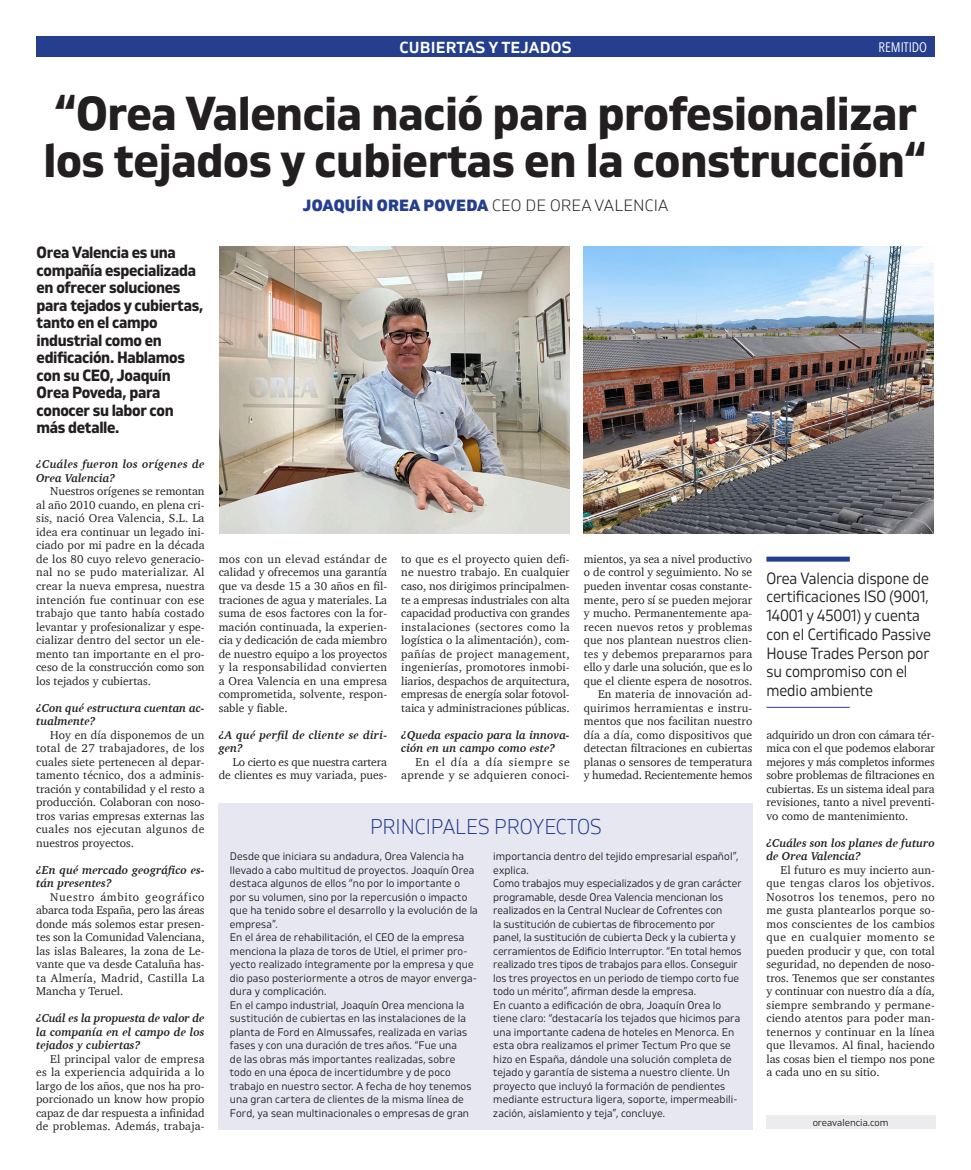
<style>
.page{position:relative;width:971px;height:1170px;background:#fff}
.page>*{position:absolute;margin:0;border:0;box-sizing:border-box;transform-origin:0 0}
.t1{font:700 47.5px/47.5px "Gilam";letter-spacing:-.01em;color:#231f20}
.t2{font:300 21.25px "Gilam";color:#253f8e;scale:.94 1}
.t3{font:700 16.25px/17.5px "Gilam";letter-spacing:-.025em;color:#231f20;scale:.96 1}
.t4{font:16.25px/18.8px "Gilam";letter-spacing:-.005em;color:#231f20;scale:.92 1}
.t5{font:800 16.25px "Gilam";letter-spacing:.01em;color:#253f8e}
.t6{font:600 16.25px "Gilam";letter-spacing:.01em;color:#fff}
.t7{font:13.75px "Avenir Next Condensed";color:#fff}
.t8{font:11.62px/13.5px "Charter";color:#231f20;text-align:justify}
.t9{font:italic 700 11.62px/13.5px "Charter";color:#231f20}
.t10{font:11.62px/13.5px "Charter";letter-spacing:.025em;color:#231f20;text-align:right}
.t11{font:italic 700 11.62px/13.5px "Charter";letter-spacing:.025em;color:#231f20}
.t12{font:italic 700 11.62px/13.5px "Charter";letter-spacing:.02em;color:#231f20}
.t13{font:11px/13.5px "Gilam";letter-spacing:.01em;color:#231f20}
.t14{font:10px "Gilam";color:#231f20}
.s1{font-weight:300;color:#231f20}
</style>
<div class="page">
<div style="left:766px;top:1115px;width:169px;height:13px;background:#ececee"></div>
<div style="left:36px;top:36px;width:899px;height:20px;background:#253f8e"></div>
<div style="left:766px;top:556px;width:84px;height:5px;background:#253f8e"></div>
<hr style="left:766px;top:706px;width:84px;height:1px;background:#253f8e">
<img style="left:220px;top:246px;width:350px;height:287px">
<img style="left:584px;top:246px;width:350px;height:287px">
<div style="left:218px;top:803px;width:534px;height:326px;background:#e7e7f2"></div>
<h3 class="t6" style="left:400px;top:35px;width:173px">CUBIERTAS Y TEJADOS</h3>
<p class="t7" style="left:879px;top:35px;width:50px">REMITIDO</p>
<h1 class="t1" style="left:44px;top:87px;width:884px">“Orea Valencia nació para profesionalizar los tejados y cubiertas en la construcción“</h1>
<h3 class="t3" style="left:37px;top:243px;width:175px">Orea Valencia es una compañía especializada en ofrecer soluciones para tejados y cubiertas, tanto en el campo industrial como en edificación. Hablamos con su CEO, Joaquín<br>Orea Poveda, para conocer su labor con más detalle.</h3>
<p class="t11" style="left:36px;top:457px;width:170px">¿Cuáles fueron los orígenes de<br>Orea Valencia?</p>
<p class="t8" style="left:36px;top:484px;width:170px;text-indent:14px">Nuestros orígenes se remontan al año 2010 cuando, en plena cri&shy;sis, nació Orea Valencia, S.L. La idea era continuar un legado ini&shy;ciado por mi padre en la década de los 80 cuyo relevo generacio&shy;nal no se pudo materializar. Al crear la nueva empresa, nuestra intención fue continuar con ese trabajo que tanto había costado levantar y profesionalizar y espe&shy;cializar dentro del sector un ele&shy;mento tan importante en el pro&shy;ceso de la construcción como son los tejados y cubiertas.</p>
<p class="t9" style="left:36px;top:700px;width:170px">¿Con qué estructura cuentan ac&shy;tualmente?</p>
<p class="t8" style="left:36px;top:727px;width:170px;text-indent:14px">Hoy en día disponemos de un total de 27 trabajadores, de los cuales siete pertenecen al depar&shy;tamento técnico, dos a adminis&shy;tración y contabilidad y el resto a producción. Colaboran con noso&shy;tros varias empresas externas las cuales nos ejecutan algunos de nuestros proyectos.</p>
<p class="t9" style="left:36px;top:862px;width:170px">¿En qué mercado geográfico es&shy;tán presentes?</p>
<p class="t8" style="left:36px;top:889px;width:170px;text-indent:14px">Nuestro ámbito geográfico abarca toda España, pero las áreas donde más solemos estar presen&shy;tes son la Comunidad Valenciana, las islas Baleares, la zona de Le&shy;vante que va desde Cataluña has&shy;ta Almería, Madrid, Castilla La Mancha y Teruel.</p>
<p class="t9" style="left:36px;top:1011px;width:170px;text-align:justify">¿Cuál es la propuesta de valor de la compañía en el campo de los tejados y cubiertas?</p>
<p class="t8" style="left:36px;top:1051px;width:170px;text-indent:14px">El principal valor de empresa es la experiencia adquirida a lo largo de los años, que nos ha pro&shy;porcionado un know how propio capaz de dar respuesta a infinidad de problemas. Además, trabaja-</p>
<h3 class="t5" style="left:303px;top:193px;width:367px">JOAQUÍN OREA POVEDA <span class="s1">CEO DE OREA VALENCIA</span></h3>
<p class="t8" style="left:219px;top:552px;width:170px">mos con un elevad estándar de calidad y ofrecemos una garantía que va desde 15 a 30 años en fil&shy;traciones de agua y materiales. La suma de esos factores con la for&shy;mación continuada, la experien&shy;cia y dedicación de cada miembro de nuestro equipo a los proyectos y la responsabilidad convierten a Orea Valencia en una empresa comprometida, solvente, respon&shy;sable y fiable.</p>
<p class="t12" style="left:219px;top:727px;width:170px">¿A qué perfil de cliente se diri&shy;gen?</p>
<p class="t8" style="left:219px;top:754px;width:170px;text-align:right">Lo cierto es que nuestra cartera de clientes es muy variada, pues-</p>
<p class="t8" style="left:401px;top:552px;width:170px">to que es el proyecto quien defi&shy;ne nuestro trabajo. En cualquier caso, nos dirigimos principalmen&shy;te a empresas industriales con alta capacidad productiva con grandes instalaciones (sectores como la logística o la alimentación), com&shy;pañías de project management, ingenierías, promotores inmobi&shy;liarios, despachos de arquitectura, empresas de energía solar fotovol&shy;taica y administraciones públicas.</p>
<p class="t9" style="left:401px;top:727px;width:170px">¿Queda espacio para la innova&shy;ción en un campo como este?</p>
<p class="t10" style="left:401px;top:754px;width:170px">En el día a día siempre se aprende y se adquieren conoci-</p>
<p class="t8" style="left:584px;top:552px;width:170px;text-align:right">mientos, ya sea a nivel productivo o de control y seguimiento. No se pueden inventar cosas constante&shy;mente, pero sí se pueden mejorar y mucho. Permanentemente apa&shy;recen nuevos retos y problemas que nos plantean nuestros clien&shy;tes y debemos prepararnos para ello y darle una solución, que es lo que el cliente espera de nosotros.<br>En materia de innovación ad&shy;quirimos herramientas e instru&shy;mentos que nos facilitan nuestro día a día, como dispositivos que detectan filtraciones en cubiertas planas o sensores de temperatura y humedad. Recientemente hemos</p>
<h2 class="t2" style="left:370px;top:811px;width:248px">PRINCIPALES PROYECTOS</h2>
<p class="t13" style="left:230px;top:849px;width:249px">Desde que iniciara su andadura, Orea Valencia ha llevado a cabo multitud de proyectos. Joaquín Orea destaca algunos de ellos “no por lo importante o por su volumen, sino por la repercusión o impacto que ha tenido sobre el desarrollo y la evolución de la empresa”.<br>En el área de rehabilitación, el CEO de la empresa menciona la plaza de toros de Utiel, el primer pro&shy;yecto realizado íntegramente por la empresa y que dio paso posteriormente a otros de mayor enverga&shy;dura y complicación.<br>En el campo industrial, Joaquín Orea menciona la sustitución de cubiertas en las instalaciones de la planta de Ford en Almussafes, realizada en varias fases y con una duración de tres años. “Fue una<br>de las obras más importantes realizadas, sobre todo en una época de incertidumbre y de poco trabajo en nuestro sector. A fecha de hoy tenemos una gran cartera de clientes de la misma línea de Ford, ya sean multinacionales o empresas de gran</p>
<p class="t13" style="left:493px;top:849px;width:250px">importancia dentro del tejido empresarial español”, explica.<br>Como trabajos muy especializados y de gran carácter programable, desde Orea Valencia mencionan los realizados en la Central Nuclear de Cofrentes con<br>la sustitución de cubiertas de fibrocemento por panel, la sustitución de cubierta Deck y la cubierta y cerramientos de Edificio Interruptor. “En total hemos realizado tres tipos de trabajos para ellos. Conseguir los tres proyectos en un periodo de tiempo corto fue todo un mérito”, afirman desde la empresa.<br>En cuanto a edificación de obra, Joaquín Orea lo tiene claro: “destacaría los tejados que hicimos para una importante cadena de hoteles en Menorca. En esta obra realizamos el primer Tectum Pro que se hizo en España, dándole una solución completa de tejado y garantía de sistema a nuestro cliente. Un proyecto que incluyó la formación de pendientes mediante estructura ligera, soporte, impermeabili&shy;zación, aislamiento y teja”, concluye.</p>
<h3 class="t4" style="left:766px;top:567px;width:180px">Orea Valencia dispone de certificaciones ISO (9001,<br>14001 y 45001) y cuenta con el Certificado Passive<br>House Trades Person por su compromiso con el medio ambiente</h3>
<p class="t8" style="left:766px;top:727px;width:170px">adquirido un dron con cámara tér&shy;mica con el que podemos elaborar mejores y más completos informes sobre problemas de filtraciones en cubiertas. Es un sistema ideal para revisiones, tanto a nivel preventi&shy;vo como de mantenimiento.</p>
<p class="t9" style="left:766px;top:835px;width:170px">¿Cuáles son los planes de futuro de Orea Valencia?</p>
<p class="t8" style="left:766px;top:862px;width:170px;text-indent:14px">El futuro es muy incierto aun&shy;que tengas claros los objetivos.<br>Nosotros los tenemos, pero no me gusta plantearlos porque so&shy;mos conscientes de los cambios que en cualquier momento se pueden producir y que, con total seguridad, no dependen de noso&shy;tros. Tenemos que ser constantes y continuar con nuestro día a día, siempre sembrando y permane&shy;ciendo atentos para poder man&shy;tenernos y continuar en la línea que llevamos. Al final, haciendo las cosas bien el tiempo nos pone a cada uno en su sitio.</p>
<p class="t14" style="left:813px;top:1114px;width:77px">oreavalencia.com</p>
</div>
